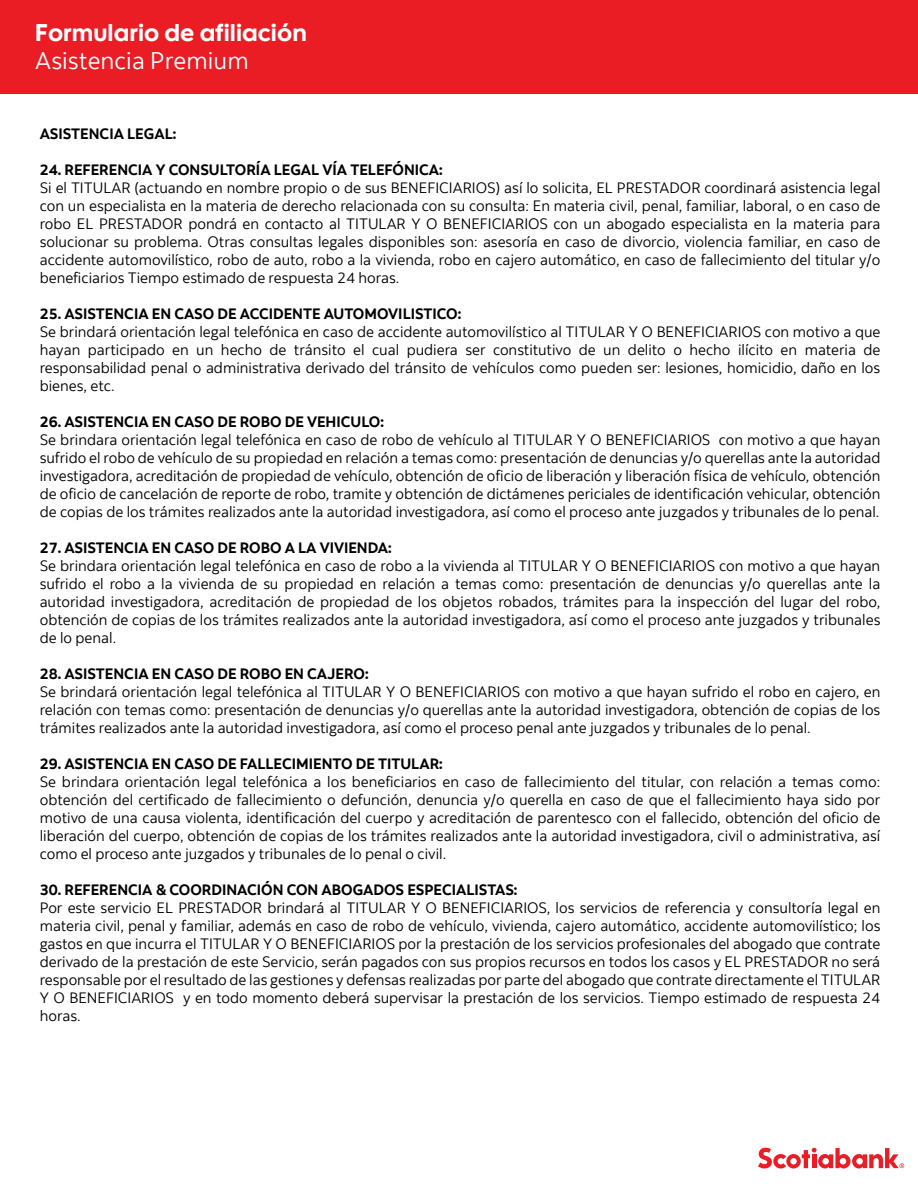
<style>
.page{position:relative;width:918px;height:1188px;background:#fff}
.page>*{position:absolute;margin:0;border:0;box-sizing:border-box;transform-origin:0 0}
.t1{font:24.15px "Scotia Headline";color:#fff}
.t2{font:24.15px "Scotia";letter-spacing:.005em;color:#fff}
.t3{font:15px/18px "Scotia";color:#000;text-align:justify}
.t4{font:700 15px "Scotia";color:#000}
</style>
<div class="page">
<svg style="left:758px;top:1148px;width:146px;height:20px"></svg>
<div style="left:0;top:0;width:918px;height:93px;background:#ea1d25"></div>
<h1 class="t1" style="left:35px;top:18px;width:273px">Formulario de afiliación</h1>
<h1 class="t2" style="left:35px;top:47px;width:215px">Asistencia Premium</h1>
<p class="t4" style="left:40px;top:125px;width:138px">ASISTENCIA LEGAL:</p>
<p class="t4" style="left:40px;top:161px;width:405px">24. REFERENCIA Y CONSULTORÍA LEGAL VÍA TELEFÓNICA:</p>
<p class="t3" style="left:40px;top:179px;width:842px">Si el TITULAR (actuando en nombre propio o de sus BENEFICIARIOS) así lo solicita, EL PRESTADOR coordinará asistencia legal con un especialista en la materia de derecho relacionada con su consulta: En materia civil, penal, familiar, laboral, o en caso de robo EL PRESTADOR pondrá en contacto al TITULAR Y O BENEFICIARIOS con un abogado especialista en la materia para solucionar su problema. Otras consultas legales disponibles son: asesoría en caso de divorcio, violencia familiar, en caso de accidente automovilístico, robo de auto, robo a la vivienda, robo en cajero automático, en caso de fallecimiento del titular y/o beneficiarios Tiempo estimado de respuesta 24 horas.</p>
<p class="t4" style="left:40px;top:305px;width:423px">25. ASISTENCIA EN CASO DE ACCIDENTE AUTOMOVILISTICO:</p>
<p class="t3" style="left:40px;top:323px;width:842px">Se brindará orientación legal telefónica en caso de accidente automovilístico al TITULAR Y O BENEFICIARIOS con motivo a que hayan participado en un hecho de tránsito el cual pudiera ser constitutivo de un delito o hecho ilícito en materia de responsabilidad penal o administrativa derivado del tránsito de vehículos como pueden ser: lesiones, homicidio, daño en los bienes, etc.</p>
<p class="t4" style="left:40px;top:413px;width:346px">26. ASISTENCIA EN CASO DE ROBO DE VEHICULO:</p>
<p class="t3" style="left:40px;top:431px;width:842px">Se brindara orientación legal telefónica en caso de robo de vehículo al TITULAR Y O BENEFICIARIOS con motivo a que hayan sufrido el robo de vehículo de su propiedad en relación a temas como: presentación de denuncias y/o querellas ante la autoridad investigadora, acreditación de propiedad de vehículo, obtención de oficio de liberación y liberación física de vehículo, obtención de oficio de cancelación de reporte de robo, tramite y obtención de dictámenes periciales de identificación vehicular, obtención de copias de los trámites realizados ante la autoridad investigadora, así como el proceso ante juzgados y tribunales de lo penal.</p>
<p class="t4" style="left:40px;top:539px;width:354px">27. ASISTENCIA EN CASO DE ROBO A LA VIVIENDA:</p>
<p class="t3" style="left:40px;top:557px;width:842px">Se brindara orientación legal telefónica en caso de robo a la vivienda al TITULAR Y O BENEFICIARIOS con motivo a que hayan sufrido el robo a la vivienda de su propiedad en relación a temas como: presentación de denuncias y/o querellas ante la autoridad investigadora, acreditación de propiedad de los objetos robados, trámites para la inspección del lugar del robo, obtención de copias de los trámites realizados ante la autoridad investigadora, así como el proceso ante juzgados y tribunales de lo penal.</p>
<p class="t4" style="left:40px;top:665px;width:330px">28. ASISTENCIA EN CASO DE ROBO EN CAJERO:</p>
<p class="t3" style="left:40px;top:683px;width:842px">Se brindará orientación legal telefónica al TITULAR Y O BENEFICIARIOS con motivo a que hayan sufrido el robo en cajero, en relación con temas como: presentación de denuncias y/o querellas ante la autoridad investigadora, obtención de copias de los trámites realizados ante la autoridad investigadora, así como el proceso penal ante juzgados y tribunales de lo penal.</p>
<p class="t4" style="left:40px;top:755px;width:405px">29. ASISTENCIA EN CASO DE FALLECIMIENTO DE TITULAR:</p>
<p class="t3" style="left:40px;top:773px;width:842px">Se brindara orientación legal telefónica a los beneficiarios en caso de fallecimiento del titular, con relación a temas como: obtención del certificado de fallecimiento o defunción, denuncia y/o querella en caso de que el fallecimiento haya sido por motivo de una causa violenta, identificación del cuerpo y acreditación de parentesco con el fallecido, obtención del oficio de liberación del cuerpo, obtención de copias de los trámites realizados ante la autoridad investigadora, civil o administrativa, así como el proceso ante juzgados y tribunales de lo penal o civil.</p>
<p class="t4" style="left:40px;top:881px;width:479px">30. REFERENCIA &amp; COORDINACIÓN CON ABOGADOS ESPECIALISTAS:</p>
<p class="t3" style="left:40px;top:899px;width:842px">Por este servicio EL PRESTADOR brindará al TITULAR Y O BENEFICIARIOS, los servicios de referencia y consultoría legal en materia civil, penal y familiar, además en caso de robo de vehículo, vivienda, cajero automático, accidente automovilístico; los gastos en que incurra el TITULAR Y O BENEFICIARIOS por la prestación de los servicios profesionales del abogado que contrate derivado de la prestación de este Servicio, serán pagados con sus propios recursos en todos los casos y EL PRESTADOR no será responsable por el resultado de las gestiones y defensas realizadas por parte del abogado que contrate directamente el TITULAR Y O BENEFICIARIOS y en todo momento deberá supervisar la prestación de los servicios. Tiempo estimado de respuesta 24 horas.</p>
</div>
